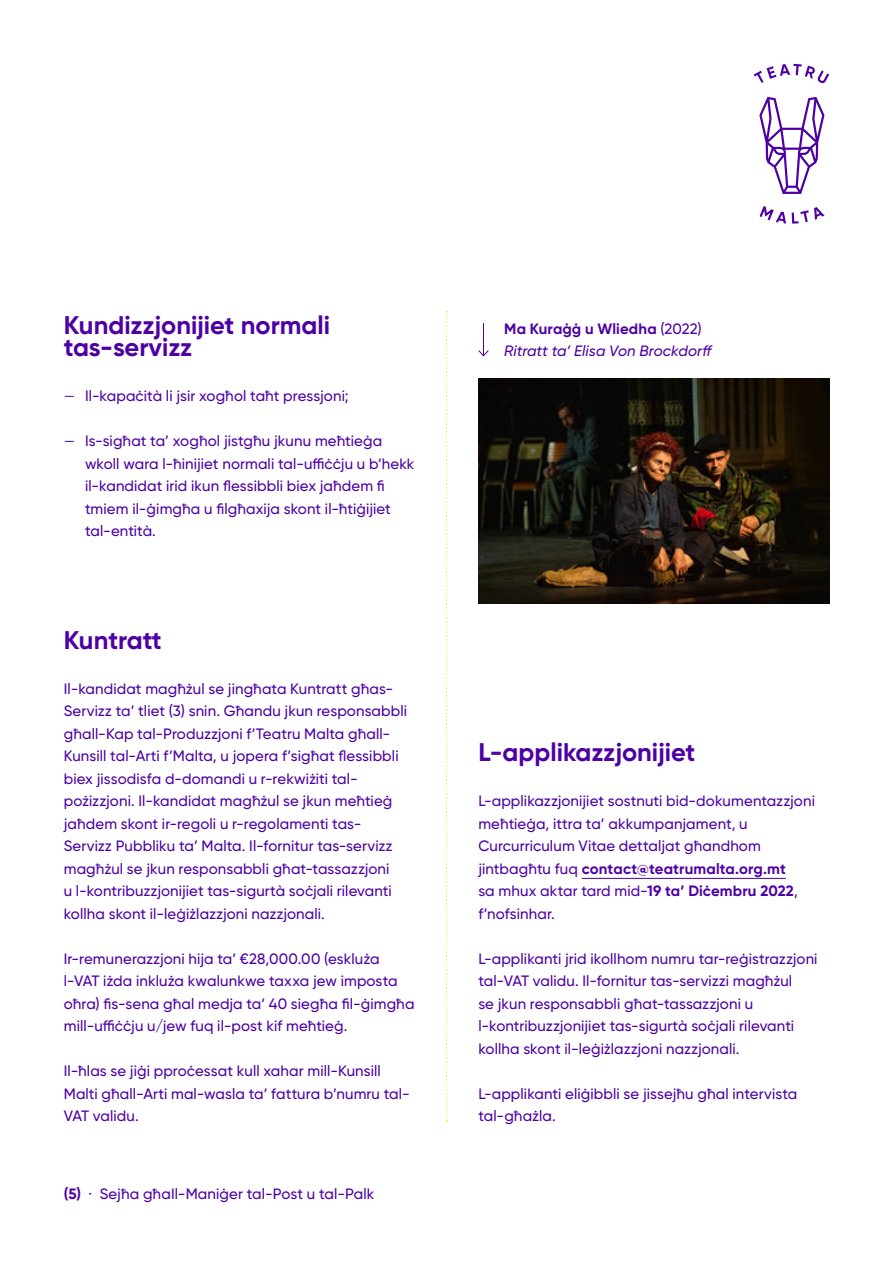
<style>
.page{position:relative;width:893px;height:1263px;background:#fff}
.page>*{position:absolute;margin:0;border:0;box-sizing:border-box;transform-origin:0 0}
.t1{font:700 25.5px/22.5px "Gilroy";color:#4d00a3}
.t2{font:500 15px/22.5px "Gilroy";letter-spacing:.005em;color:#4d00a3}
.t3{font:italic 500 15px/22.5px "Gilroy";letter-spacing:.005em;color:#4d00a3}
.s1{font-weight:400}
.s2{font-weight:700}
.s3{font-weight:700;font-style:normal}
.s4{font-style:normal}
</style>
<div class="page">
<svg style="left:446px;top:311px;width:1px;height:810px"></svg>
<svg style="left:754px;top:64px;width:75px;height:19px"></svg>
<svg style="left:759px;top:206px;width:27px;height:18px"></svg>
<svg style="left:792px;top:207px;width:32px;height:17px"></svg>
<svg style="left:759px;top:97px;width:65px;height:97px"></svg>
<hr style="left:582px;top:878px;width:204px;height:1px;background:#4d00a3">
<img style="left:478px;top:379px;width:351px;height:225px">
<hr style="left:483px;top:323px;width:1px;height:33px;background:#4d00a3">
<svg style="left:478px;top:350px;width:11px;height:7px"></svg>
<h1 class="t1" style="left:64px;top:313px;width:268px">Kundizzjonijiet normali tas-servizz</h1>
<p class="t2" style="left:64px;top:385px;width:286px"><span class="s1">—</span> Il-kapaċità li jsir xogħol taħt pressjoni;</p>
<p class="t2" style="left:85px;top:430px;width:331px;text-indent:-21px"><span class="s1">—</span> Is-sigħat ta’ xogħol jistgħu jkunu meħtieġa wkoll wara l-ħinijiet normali tal-uffiċċju u b’hekk il-kandidat irid ikun flessibbli biex jaħdem fi tmiem il-ġimgħa u filgħaxija skont il-ħtiġijiet tal-entità.</p>
<h1 class="t1" style="left:64px;top:628px;width:99px">Kuntratt</h1>
<p class="t2" style="left:64px;top:677px;width:345px">Il-kandidat magħżul se jingħata Kuntratt għas-Servizz ta’ tliet (3) snin. Għandu jkun responsabbli għall-Kap tal-Produzzjoni f’Teatru Malta għall-Kunsill tal-Arti f’Malta, u jopera f’sigħat flessibbli biex jissodisfa d-domandi u r-rekwiżiti tal&shy;pożizzjoni. Il-kandidat magħżul se jkun meħtieġ jaħdem skont ir-regoli u r-regolamenti tas-Servizz Pubbliku ta’ Malta. Il-fornitur tas-servizz magħżul se jkun responsabbli għat-tassazzjoni<br>u l-kontribuzzjonijiet tas-sigurtà soċjali rilevanti kollha skont il-leġiżlazzjoni nazzjonali.</p>
<p class="t2" style="left:64px;top:947px;width:352px">Ir-remunerazzjoni hija ta’ €28,000.00 (eskluża l-VAT iżda inkluża kwalunkwe taxxa jew imposta oħra) fis-sena għal medja ta’ 40 siegħa fil-ġimgħa mill-uffiċċju u/jew fuq il-post kif meħtieġ.</p>
<p class="t2" style="left:64px;top:1060px;width:348px">Il-ħlas se jiġi pproċessat kull xahar mill-Kunsill<br>Malti għall-Arti mal-wasla ta’ fattura b’numru tal-<br>VAT validu.</p>
<p class="t2" style="left:64px;top:1182px;width:312px"><span class="s2">(5)</span> · Sejħa għaIl-Maniġer tal-Post u tal-Palk</p>
<p class="t3" style="left:504px;top:317px;width:210px"><span class="s3">Ma Kuraġġ u Wliedha</span> <span class="s4">(2022)<br></span>Ritratt ta’ Elisa Von Brockdorff</p>
<h1 class="t1" style="left:478px;top:741px;width:218px">L-applikazzjonijiet</h1>
<p class="t2" style="left:478px;top:790px;width:338px">L-applikazzjonijiet sostnuti bid-dokumentazzjoni meħtieġa, ittra ta’ akkumpanjament, u Curcurriculum Vitae dettaljat għandhom jintbagħtu fuq <span class="s2">contact@teatrumalta.org.mt<br></span>sa mhux aktar tard mid-<span class="s2">19 ta’ Diċembru 2022</span>, f’nofsinhar.</p>
<p class="t2" style="left:478px;top:947px;width:341px">L-applikanti jrid ikollhom numru tar-reġistrazzjoni tal-VAT validu. Il-fornitur tas-servizzi magħżul<br>se jkun responsabbli għat-tassazzjoni u l-kontribuzzjonijiet tas-sigurtà soċjali rilevanti kollha skont il-leġiżlazzjoni nazzjonali.</p>
<p class="t2" style="left:478px;top:1082px;width:320px">L-applikanti eliġibbli se jissejħu għal intervista tal-għażla.</p>
</div>
